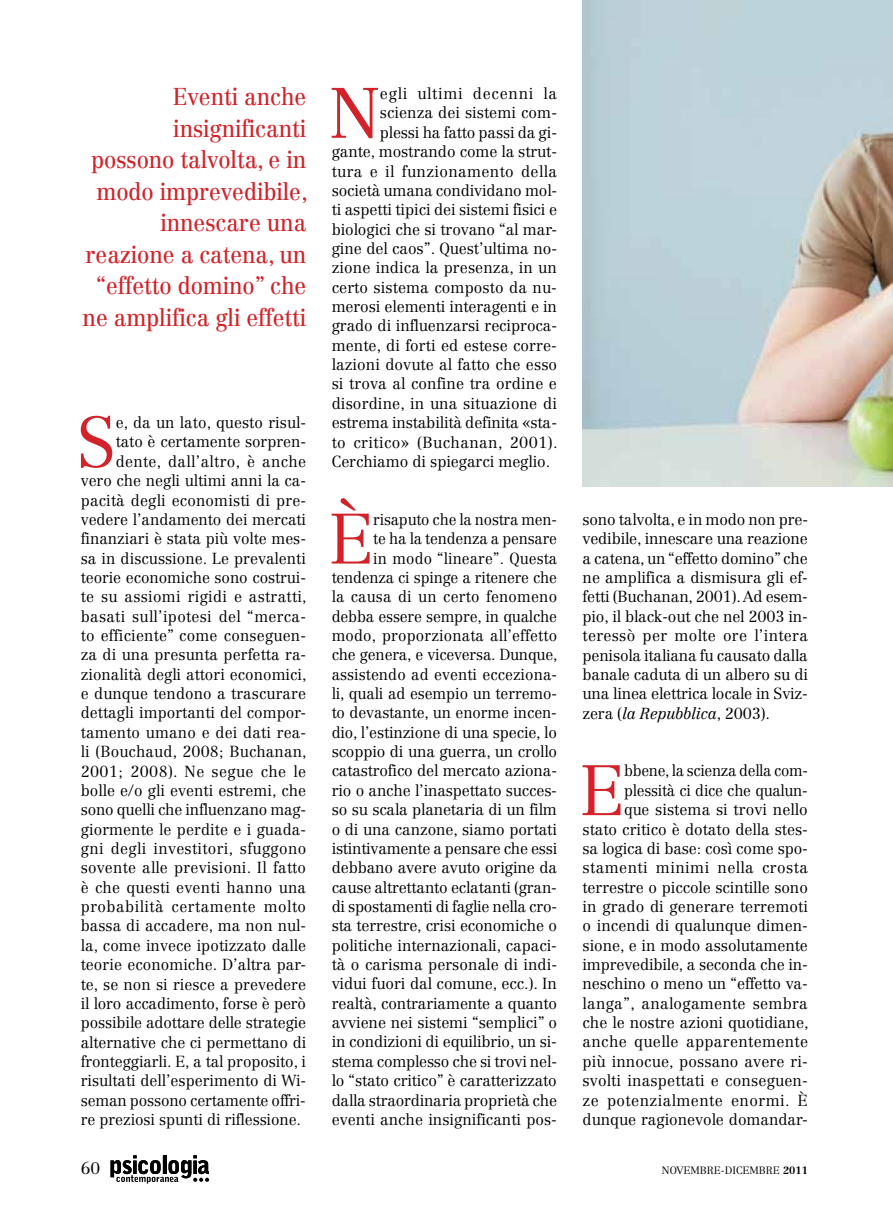
<style>
.page{position:relative;width:893px;height:1212px;background:#fff}
.page>*{position:absolute;margin:0;border:0;box-sizing:border-box;transform-origin:0 0}
.t1{font:300 70.05px "Centennial LT Std";color:#d2232a}
.t2{font:24px/31.5px "Centennial LT Std";letter-spacing:-.005em;color:#d2232a;text-align:right;scale:.92 1}
.t3{font:300 16.5px "Centennial LT Std";color:#000}
.t4{font:300 15.75px/19.4px "Centennial LT Std";color:#000;text-align:justify}
.t5{font:300 15.75px/19.4px "Centennial LT Std";color:#000;text-align:right;scale:.95 1}
.t6{font:300 15.75px "Centennial LT Std";letter-spacing:.025em;color:#000}
.t7{font:300 10.5px "Centennial LT Std";color:#000}
.s1{font-style:italic}
.s2{font-weight:700}
</style>
<div class="page">
<svg style="left:111px;top:1155px;width:98px;height:28px"></svg>
<img style="left:583px;top:0;width:310px;height:486px">
<h2 class="t2" style="left:83px;top:81px;width:246px">Eventi anche insignificanti<br>possono talvolta, e in modo imprevedibile, innescare una reazione a catena, un “effetto domino” che ne amplifica gli effetti</h2>
<h1 class="t1" style="left:77px;top:400px;width:41px">S</h1>
<p class="t4" style="left:116px;top:413px;width:192px">e, da un lato, questo risul-</p>
<p class="t4" style="left:116px;top:432px;width:192px">tato è certamente sorpren-</p>
<p class="t4" style="left:116px;top:452px;width:192px">dente, dall’altro, è anche</p>
<p class="t4" style="left:81px;top:471px;width:227px">vero che negli ultimi anni la ca-</p>
<p class="t4" style="left:81px;top:490px;width:227px">pacità degli economisti di pre-</p>
<p class="t4" style="left:81px;top:510px;width:227px">vedere l’andamento dei mercati</p>
<p class="t4" style="left:81px;top:529px;width:227px">finanziari è stata più volte mes-</p>
<p class="t4" style="left:81px;top:548px;width:227px">sa in discussione. Le prevalenti</p>
<p class="t4" style="left:81px;top:568px;width:225px">teorie economiche sono costrui-</p>
<p class="t4" style="left:81px;top:587px;width:228px">te su assiomi rigidi e astratti,</p>
<p class="t4" style="left:81px;top:606px;width:227px">basati sull’ipotesi del “merca-</p>
<p class="t4" style="left:81px;top:626px;width:227px">to efficiente” come conseguen-</p>
<p class="t4" style="left:81px;top:645px;width:227px">za di una presunta perfetta ra-</p>
<p class="t4" style="left:81px;top:665px;width:227px">zionalità degli attori economici,</p>
<p class="t4" style="left:81px;top:684px;width:227px">e dunque tendono a trascurare</p>
<p class="t4" style="left:81px;top:703px;width:227px">dettagli importanti del compor-</p>
<p class="t4" style="left:81px;top:723px;width:227px">tamento umano e dei dati rea-</p>
<p class="t4" style="left:81px;top:742px;width:227px">li (Bouchaud, 2008; Buchanan,</p>
<p class="t6" style="left:81px;top:762px;width:227px">2001; 2008). Ne segue che le</p>
<p class="t4" style="left:81px;top:781px;width:227px">bolle e/o gli eventi estremi, che</p>
<p class="t4" style="left:81px;top:800px;width:227px">sono quelli che influenzano mag-</p>
<p class="t4" style="left:81px;top:819px;width:227px">giormente le perdite e i guada-</p>
<p class="t4" style="left:81px;top:839px;width:227px">gni degli investitori, sfuggono</p>
<p class="t4" style="left:81px;top:858px;width:227px">sovente alle previsioni. Il fatto</p>
<p class="t4" style="left:81px;top:877px;width:227px">è che questi eventi hanno una</p>
<p class="t4" style="left:81px;top:897px;width:227px">probabilità certamente molto</p>
<p class="t4" style="left:81px;top:916px;width:227px">bassa di accadere, ma non nul-</p>
<p class="t4" style="left:81px;top:936px;width:227px">la, come invece ipotizzato dalle</p>
<p class="t4" style="left:81px;top:955px;width:227px">teorie economiche. D’altra par-</p>
<p class="t4" style="left:81px;top:974px;width:227px">te, se non si riesce a prevedere</p>
<p class="t4" style="left:81px;top:994px;width:227px">il loro accadimento, forse è però</p>
<p class="t4" style="left:81px;top:1013px;width:227px">possibile adottare delle strategie</p>
<p class="t4" style="left:81px;top:1032px;width:227px">alternative che ci permettano di</p>
<p class="t4" style="left:81px;top:1052px;width:227px">fronteggiarli. E, a tal proposito, i</p>
<p class="t4" style="left:81px;top:1071px;width:227px">risultati dell’esperimento di Wi-</p>
<p class="t4" style="left:81px;top:1090px;width:227px">seman possono certamente offri-</p>
<p class="t4" style="left:81px;top:1110px;width:222px">re preziosi spunti di riflessione.</p>
<h1 class="t1" style="left:329px;top:72px;width:48px">N</h1>
<p class="t4" style="left:380px;top:84px;width:179px">egli ultimi decenni la</p>
<p class="t4" style="left:380px;top:103px;width:179px">scienza dei sistemi com-</p>
<p class="t4" style="left:380px;top:123px;width:179px">plessi ha fatto passi da gi-</p>
<p class="t4" style="left:332px;top:142px;width:227px">gante, mostrando come la strut-</p>
<p class="t4" style="left:332px;top:161px;width:227px">tura e il funzionamento della</p>
<p class="t4" style="left:332px;top:181px;width:227px">società umana condividano mol-</p>
<p class="t4" style="left:332px;top:200px;width:227px">ti aspetti tipici dei sistemi fisici e</p>
<p class="t4" style="left:332px;top:219px;width:227px">biologici che si trovano “al mar-</p>
<p class="t4" style="left:332px;top:239px;width:227px">gine del caos”. Quest’ultima no-</p>
<p class="t4" style="left:332px;top:258px;width:227px">zione indica la presenza, in un</p>
<p class="t4" style="left:332px;top:277px;width:227px">certo sistema composto da nu-</p>
<p class="t4" style="left:332px;top:297px;width:227px">merosi elementi interagenti e in</p>
<p class="t4" style="left:332px;top:316px;width:227px">grado di influenzarsi reciproca-</p>
<p class="t4" style="left:332px;top:336px;width:227px">mente, di forti ed estese corre-</p>
<p class="t4" style="left:332px;top:355px;width:227px">lazioni dovute al fatto che esso</p>
<p class="t4" style="left:332px;top:374px;width:227px">si trova al confine tra ordine e</p>
<p class="t4" style="left:332px;top:394px;width:227px">disordine, in una situazione di</p>
<p class="t4" style="left:332px;top:413px;width:227px">estrema instabilità definita «sta-</p>
<p class="t6" style="left:332px;top:433px;width:228px">to critico» (Buchanan, 2001).</p>
<p class="t4" style="left:332px;top:452px;width:220px">Cerchiamo di spiegarci meglio.</p>
<h1 class="t1" style="left:328px;top:497px;width:47px">È</h1>
<p class="t5" style="left:332px;top:510px;width:239px">risaputo che la nostra men-<br>te ha la tendenza a pensare<br>in modo “lineare”. Questa tendenza ci spinge a ritenere che la causa di un certo fenomeno debba essere sempre, in qualche modo, proporzionata all’effetto che genera, e viceversa. Dunque, assistendo ad eventi ecceziona&shy;li, quali ad esempio un terremo&shy;to devastante, un enorme incen&shy;dio, l’estinzione di una specie, lo scoppio di una guerra, un crollo catastrofico del mercato aziona&shy;rio o anche l’inaspettato succes&shy;so su scala planetaria di un film o di una canzone, siamo portati istintivamente a pensare che essi debbano avere avuto origine da cause altrettanto eclatanti (gran&shy;di spostamenti di faglie nella cro&shy;sta terrestre, crisi economiche o politiche internazionali, capaci&shy;tà o carisma personale di indi&shy;vidui fuori dal comune, ecc.). In realtà, contrariamente a quanto avviene nei sistemi “semplici” o in condizioni di equilibrio, un si&shy;stema complesso che si trovi nel&shy;lo “stato critico” è caratterizzato dalla straordinaria proprietà che eventi anche insignificanti pos-</p>
<p class="t4" style="left:583px;top:510px;width:227px">sono talvolta, e in modo non pre&shy;vedibile, innescare una reazione a catena, un “effetto domino” che ne amplifica a dismisura gli ef&shy;fetti (Buchanan, 2001). Ad esem&shy;pio, il black-out che nel 2003 in&shy;teressò per molte ore l’intera penisola italiana fu causato dalla banale caduta di un albero su di una linea elettrica locale in Sviz&shy;zera (<span class="s1">la Repubblica</span>, 2003).</p>
<p class="t5" style="left:583px;top:761px;width:239px">bbene, la scienza della com&shy;plessità ci dice che qualun-<br>que sistema si trovi nello<br>stato critico è dotato della stes&shy;sa logica di base: così come spo&shy;stamenti minimi nella crosta terrestre o piccole scintille sono in grado di generare terremoti o incendi di qualunque dimen&shy;sione, e in modo assolutamente imprevedibile, a seconda che in&shy;neschino o meno un “effetto va&shy;langa”, analogamente sembra che le nostre azioni quotidiane, anche quelle apparentemente più innocue, possano avere ri&shy;svolti inaspettati e conseguen&shy;ze potenzialmente enormi. È dunque ragionevole domandar-</p>
<h1 class="t1" style="left:579px;top:749px;width:39px">E</h1>
<p class="t3" style="left:81px;top:1158px;width:21px">60</p>
<p class="t7" style="left:662px;top:1163px;width:147px">novembre-dicembre <span class="s2">2011</span></p>
</div>
